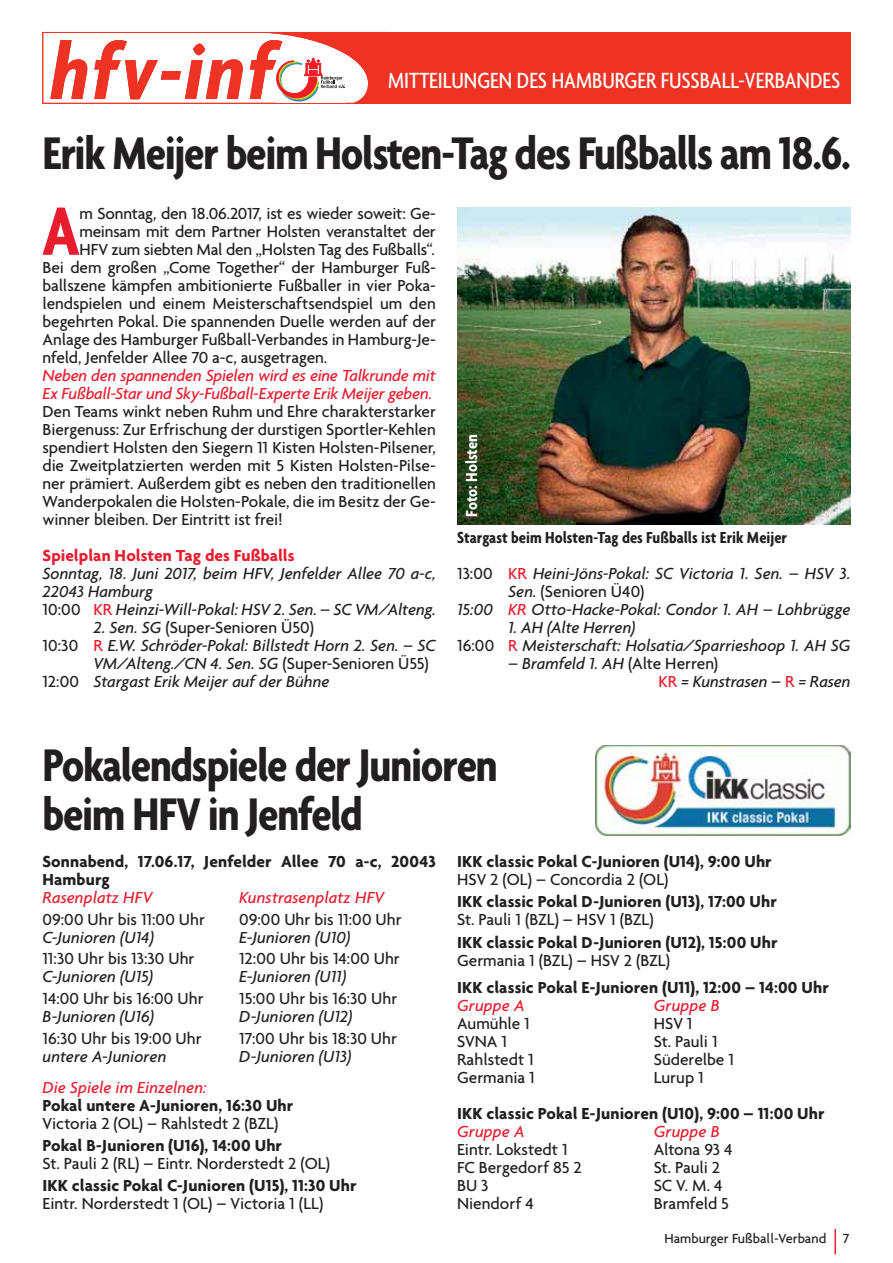
<style>
.page{position:relative;width:893px;height:1263px;background:#fff}
.page>*{position:absolute;margin:0;border:0;box-sizing:border-box;transform-origin:0 0}
.t1{font:italic 700 condensed 85.8px "Agenda";letter-spacing:.04em;color:#ee3224}
.t2{font:700 condensed 73.65px "Agenda";color:#e81d30}
.t3{font:700 condensed 49.5px/49.5px "Agenda";letter-spacing:-.025em;color:#231f20}
.t4{font:500 condensed 23.85px "Agenda";color:#fff}
.t5{font:500 17.25px/18px "Agenda";letter-spacing:-.005em;color:#231f20;text-align:justify}
.t6{font:italic 500 17.25px/18px "Agenda";color:#231f20}
.t7{font:700 17.25px/18px "Agenda";letter-spacing:.005em;color:#231f20}
.t8{font:italic 500 17.25px/18px "Agenda";letter-spacing:-.01em;color:#e81d30}
.t9{font:700 condensed 17.25px "Agenda";color:#231f20}
.t10{font:italic 500 17.25px "Agenda";letter-spacing:.01em;color:#e81d30}
.t11{font:700 17.25px "Agenda";color:#e81d30}
.t12{font:700 condensed 17.25px "Agenda";color:#fff}
.t13{font:500 14.25px "Agenda";color:#231f20}
.s1{font-style:normal}
.s2{font-style:normal;color:#e81d30}
.s3{font-style:italic}
.s4{color:#e81d30}
</style>
<div class="page">
<hr style="left:834px;top:1229px;width:2px;height:25px;background:#e81d30">
<div style="left:43px;top:32px;width:346px;height:72px;border:1px solid #ee3224"></div>
<div style="left:388px;top:32px;width:462px;height:72px;background:#ee3224"></div>
<svg style="left:248px;top:32px;width:140px;height:72px"></svg>
<img style="left:596px;top:745px;width:254px;height:90px">
<img style="left:457px;top:207px;width:393px;height:318px">
<h1 class="t1" style="left:51px;top:25px;width:224px">hfv-inf</h1>
<h3 class="t4" style="left:388px;top:72px;width:453px">MITTEILUNGEN DES HAMBURGER FUSSBALL-VERBANDES</h3>
<h3 class="t3" style="left:43px;top:135px;width:810px">Erik Meijer beim Holsten-Tag des Fußballs am 18.6.</h3>
<h2 class="t2" style="left:42px;top:210px;width:39px">A</h2>
<p class="t5" style="left:80px;top:205px;width:358px">m Sonntag, den 18.06.2017, ist es wieder soweit: Ge-</p>
<p class="t5" style="left:80px;top:223px;width:358px">meinsam mit dem Partner Holsten veranstaltet der</p>
<p class="t5" style="left:80px;top:241px;width:357px">HFV zum siebten Mal den „Holsten Tag des Fußballs“.</p>
<p class="t5" style="left:43px;top:259px;width:395px">Bei dem großen „Come Together“ der Hamburger Fuß-</p>
<p class="t5" style="left:43px;top:277px;width:395px">ballszene kämpfen ambitionierte Fußballer in vier Poka-</p>
<p class="t5" style="left:43px;top:295px;width:395px">lendspielen und einem Meisterschaftsendspiel um den</p>
<p class="t5" style="left:43px;top:313px;width:395px">begehrten Pokal. Die spannenden Duelle werden auf der</p>
<p class="t5" style="left:43px;top:331px;width:395px">Anlage des Hamburger Fußball-Verbandes in Hamburg-Je-</p>
<p class="t5" style="left:43px;top:349px;width:286px">nfeld, Jenfelder Allee 70 a-c, ausgetragen.</p>
<p class="t8" style="left:43px;top:368px;width:395px">Neben den spannenden Spielen wird es eine Talkrunde mit<br>Ex Fußball-Star und Sky-Fußball-Experte Erik Meijer geben.</p>
<p class="t5" style="left:43px;top:403px;width:395px">Den Teams winkt neben Ruhm und Ehre charakterstarker Biergenuss: Zur Erfrischung der durstigen Sportler-Kehlen spendiert Holsten den Siegern 11 Kisten Holsten-Pilsener, die Zweitplatzierten werden mit 5 Kisten Holsten-Pilse&shy;ner prämiert. Außerdem gibt es neben den traditionellen Wanderpokalen die Holsten-Pokale, die im Besitz der Ge&shy;winner bleiben. Der Eintritt ist frei!</p>
<p class="t11" style="left:43px;top:548px;width:254px">Spielplan Holsten Tag des Fußballs</p>
<p class="t6" style="left:43px;top:565px;width:395px">Sonntag, 18. Juni 2017, beim HFV, Jenfelder Allee 70 a-c,<br>22043 Hamburg<br><span class="s1">10:00</span> <span class="s2">KR</span> Heinzi-Will-Pokal: HSV 2. Sen. – SC VM/Alteng.</p>
<p class="t5" style="left:94px;top:619px;width:222px"><span class="s3">2. Sen. SG</span> (Super-Senioren Ü50)</p>
<p class="t6" style="left:43px;top:637px;width:395px"><span class="s1">10:30</span> <span class="s2">R</span> E.W. Schröder-Pokal: Billstedt Horn 2. Sen. – SC</p>
<p class="t6" style="left:94px;top:655px;width:337px">VM/Alteng./CN 4. Sen. SG <span class="s1">(Super-Senioren Ü55)</span></p>
<p class="t6" style="left:43px;top:673px;width:288px"><span class="s1">12:00</span> Stargast Erik Meijer auf der Bühne</p>
<p class="t12" style="left:467px;top:517px;width:84px;rotate:-90deg">Foto: Holsten</p>
<p class="t9" style="left:457px;top:532px;width:332px">Stargast beim Holsten-Tag des Fußballs ist Erik Meijer</p>
<p class="t6" style="left:457px;top:565px;width:395px"><span class="s1">13:00</span> <span class="s2">KR</span> Heini-Jöns-Pokal: SC Victoria 1. Sen. – HSV 3.</p>
<p class="t5" style="left:508px;top:583px;width:138px"><span class="s3">Sen.</span> (Senioren Ü40)</p>
<p class="t6" style="left:457px;top:601px;width:395px">15:00 <span class="s4">KR</span> Otto-Hacke-Pokal: Condor 1. AH – Lohbrügge</p>
<p class="t6" style="left:457px;top:619px;width:395px;text-indent:51px">1. AH (Alte Herren)<br><span class="s1">16:00</span> <span class="s2">R</span> Meisterschaft: Holsatia/Sparrieshoop 1. AH SG</p>
<p class="t6" style="left:658px;top:655px;width:193px;text-indent:-150px">– Bramfeld 1. AH <span class="s1">(Alte Herren)<br></span><span class="s2">KR</span> = Kunstrasen – <span class="s2">R</span> = Rasen</p>
<h3 class="t3" style="left:43px;top:746px;width:457px">Pokalendspiele der Junioren beim HFV in Jenfeld</h3>
<p class="t7" style="left:43px;top:853px;width:395px">Sonnabend, 17.06.17, Jenfelder Allee 70 a-c, 20043<br>Hamburg</p>
<p class="t10" style="left:43px;top:890px;width:111px">Rasenplatz HFV</p>
<p class="t10" style="left:239px;top:890px;width:147px">Kunstrasenplatz HFV</p>
<p class="t5" style="left:43px;top:911px;width:164px">09:00 Uhr bis 11:00 Uhr</p>
<p class="t5" style="left:239px;top:911px;width:164px">09:00 Uhr bis 11:00 Uhr</p>
<p class="t6" style="left:43px;top:929px;width:113px">C-Junioren (U14)</p>
<p class="t6" style="left:239px;top:929px;width:113px">E-Junioren (U10)</p>
<p class="t5" style="left:43px;top:951px;width:153px">11:30 Uhr bis 13:30 Uhr</p>
<p class="t5" style="left:239px;top:951px;width:162px">12:00 Uhr bis 14:00 Uhr</p>
<p class="t6" style="left:43px;top:969px;width:112px">C-Junioren (U15)</p>
<p class="t6" style="left:239px;top:969px;width:109px">E-Junioren (U11)</p>
<p class="t5" style="left:43px;top:991px;width:163px">14:00 Uhr bis 16:00 Uhr</p>
<p class="t5" style="left:239px;top:991px;width:160px">15:00 Uhr bis 16:30 Uhr</p>
<p class="t6" style="left:43px;top:1009px;width:113px">B-Junioren (U16)</p>
<p class="t6" style="left:239px;top:1009px;width:115px">D-Junioren (U12)</p>
<p class="t5" style="left:43px;top:1030px;width:161px">16:30 Uhr bis 19:00 Uhr</p>
<p class="t5" style="left:239px;top:1030px;width:159px">17:00 Uhr bis 18:30 Uhr</p>
<p class="t6" style="left:43px;top:1048px;width:125px">untere A-Junioren</p>
<p class="t6" style="left:239px;top:1048px;width:114px">D-Junioren (U13)</p>
<p class="t8" style="left:43px;top:1080px;width:165px">Die Spiele im Einzelnen:</p>
<p class="t7" style="left:43px;top:1098px;width:252px">Pokal untere A-Junioren, 16:30 Uhr</p>
<p class="t5" style="left:43px;top:1116px;width:237px">Victoria 2 (OL) – Rahlstedt 2 (BZL)</p>
<p class="t7" style="left:43px;top:1138px;width:241px">Pokal B-Junioren (U16), 14:00 Uhr</p>
<p class="t5" style="left:43px;top:1156px;width:289px">St. Pauli 2 (RL) – Eintr. Norderstedt 2 (OL)</p>
<p class="t7" style="left:43px;top:1177px;width:316px">IKK classic Pokal C-Junioren (U15), 11:30 Uhr</p>
<p class="t5" style="left:42px;top:1195px;width:282px">Eintr. Norderstedt 1 (OL) – Victoria 1 (LL)</p>
<p class="t7" style="left:457px;top:853px;width:316px">IKK classic Pokal C-Junioren (U14), 9:00 Uhr</p>
<p class="t5" style="left:457px;top:871px;width:213px">HSV 2 (OL) – Concordia 2 (OL)</p>
<p class="t7" style="left:457px;top:894px;width:321px">IKK classic Pokal D-Junioren (U13), 17:00 Uhr</p>
<p class="t5" style="left:457px;top:912px;width:198px">St. Pauli 1 (BZL) – HSV 1 (BZL)</p>
<p class="t7" style="left:457px;top:934px;width:322px">IKK classic Pokal D-Junioren (U12), 15:00 Uhr</p>
<p class="t5" style="left:457px;top:952px;width:215px">Germania 1 (BZL) – HSV 2 (BZL)</p>
<p class="t7" style="left:457px;top:979px;width:373px">IKK classic Pokal E-Junioren (U11), 12:00 – 14:00 Uhr</p>
<p class="t8" style="left:457px;top:997px;width:69px">Gruppe A</p>
<p class="t8" style="left:654px;top:997px;width:67px">Gruppe B</p>
<p class="t5" style="left:457px;top:1015px;width:74px">Aumühle 1</p>
<p class="t5" style="left:654px;top:1015px;width:40px">HSV 1</p>
<p class="t5" style="left:457px;top:1033px;width:52px">SVNA 1</p>
<p class="t5" style="left:654px;top:1033px;width:65px">St. Pauli 1</p>
<p class="t5" style="left:457px;top:1051px;width:78px">Rahlstedt 1</p>
<p class="t5" style="left:654px;top:1051px;width:82px">Süderelbe 1</p>
<p class="t5" style="left:457px;top:1069px;width:79px">Germania 1</p>
<p class="t5" style="left:654px;top:1069px;width:52px">Lurup 1</p>
<p class="t7" style="left:457px;top:1105px;width:369px">IKK classic Pokal E-Junioren (U10), 9:00 – 11:00 Uhr</p>
<p class="t8" style="left:457px;top:1123px;width:69px">Gruppe A</p>
<p class="t8" style="left:654px;top:1123px;width:67px">Gruppe B</p>
<p class="t5" style="left:457px;top:1141px;width:112px">Eintr. Lokstedt 1</p>
<p class="t5" style="left:654px;top:1141px;width:81px">Altona 93 4</p>
<p class="t5" style="left:457px;top:1159px;width:126px">FC Bergedorf 85 2</p>
<p class="t5" style="left:654px;top:1159px;width:68px">St. Pauli 2</p>
<p class="t5" style="left:457px;top:1177px;width:33px">BU 3</p>
<p class="t5" style="left:654px;top:1177px;width:71px">SC V. M. 4</p>
<p class="t5" style="left:457px;top:1195px;width:78px">Niendorf 4</p>
<p class="t5" style="left:654px;top:1195px;width:77px">Bramfeld 5</p>
<p class="t13" style="left:664px;top:1233px;width:186px">Hamburger Fußball-Verband 7</p>
</div>
